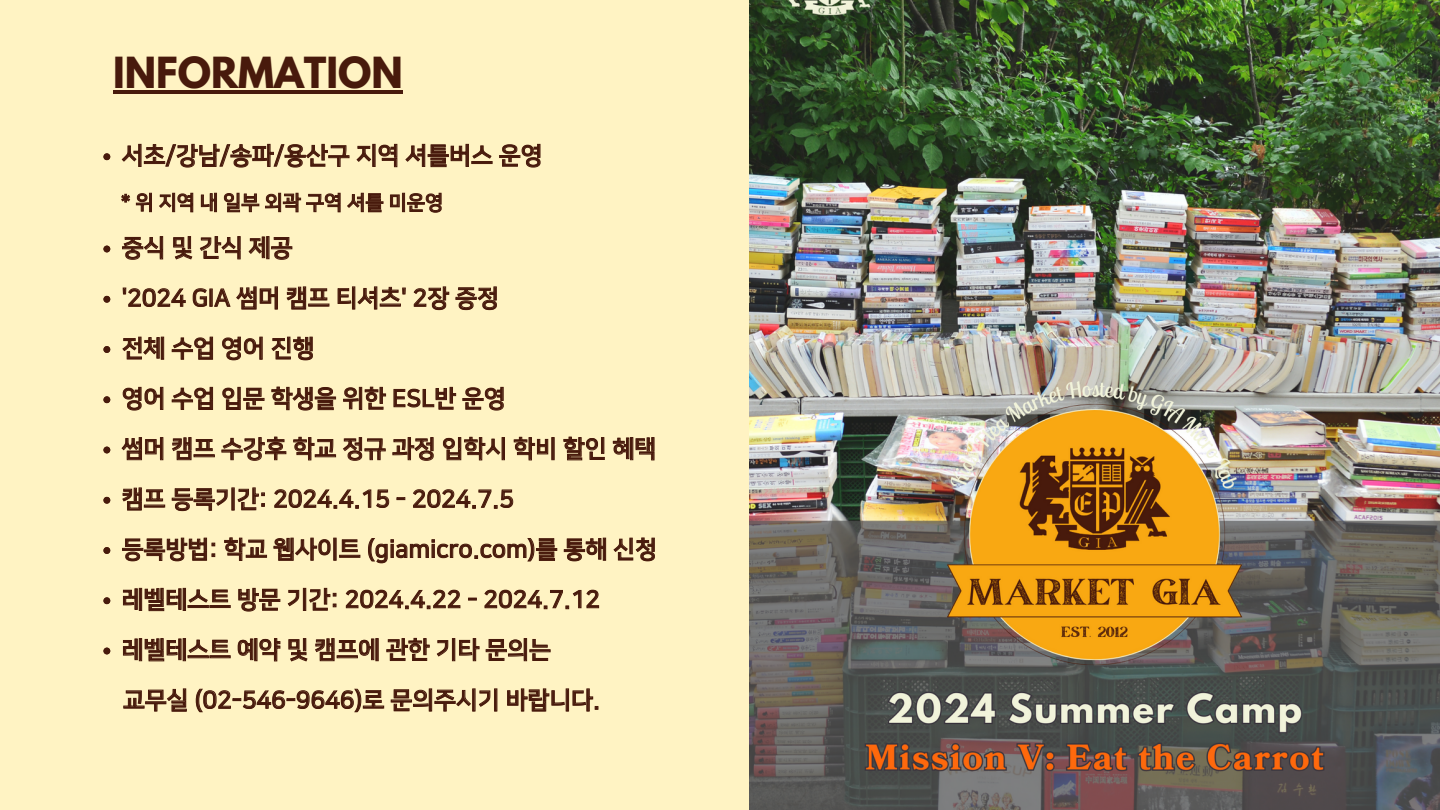
<style>
.page{position:relative;width:1440px;height:810px;background:#fff3c3}
.page>*{position:absolute;margin:0;border:0;box-sizing:border-box;transform-origin:0 0}
.t1{font:700 38px "League Spartan";color:#481a0c}
.t2{font:24px "Nanum Square B";color:#481a0c}
.t3{font:20px "Nanum Square B";letter-spacing:.125em;color:#481a0c}
</style>
<div class="page">
<img style="left:749px;top:0;width:691px;height:810px">
<hr style="left:113px;top:90px;width:290px;height:4px;background:#481a0c">
<svg style="left:121px;top:143px;width:420px;height:25px"></svg>
<svg style="left:121px;top:192px;width:321px;height:21px"></svg>
<svg style="left:122px;top:236px;width:171px;height:24px"></svg>
<svg style="left:122px;top:286px;width:375px;height:25px"></svg>
<svg style="left:122px;top:336px;width:191px;height:25px"></svg>
<svg style="left:122px;top:386px;width:382px;height:25px"></svg>
<svg style="left:121px;top:436px;width:534px;height:25px"></svg>
<svg style="left:122px;top:487px;width:392px;height:25px"></svg>
<svg style="left:122px;top:537px;width:533px;height:27px"></svg>
<svg style="left:123px;top:587px;width:477px;height:25px"></svg>
<svg style="left:123px;top:638px;width:185px;height:24px"></svg>
<svg style="left:315px;top:637px;width:236px;height:25px"></svg>
<svg style="left:123px;top:688px;width:476px;height:25px"></svg>
<svg style="left:104px;top:153px;width:6px;height:7px"></svg>
<svg style="left:104px;top:246px;width:6px;height:6px"></svg>
<svg style="left:104px;top:296px;width:6px;height:7px"></svg>
<svg style="left:104px;top:346px;width:6px;height:7px"></svg>
<svg style="left:104px;top:396px;width:6px;height:7px"></svg>
<svg style="left:104px;top:447px;width:6px;height:6px"></svg>
<svg style="left:104px;top:497px;width:6px;height:7px"></svg>
<svg style="left:104px;top:547px;width:6px;height:7px"></svg>
<svg style="left:104px;top:597px;width:6px;height:7px"></svg>
<svg style="left:104px;top:648px;width:6px;height:6px"></svg>
<h1 class="t1" style="left:113px;top:53px;width:291px">INFORMATION</h1>
<p class="t2" style="left:122px;top:143px;width:422px">서초/강남/송파/용산구 지역 셔틀버스 운영</p>
<p class="t3" style="left:121px;top:192px;width:324px">*위지역내일부외곽구역셔틀미운영</p>
<p class="t2" style="left:122px;top:235px;width:172px">중식 및 간식 제공</p>
<p class="t2" style="left:122px;top:285px;width:379px">'2024 GIA 썸머 캠프 티셔츠' 2장 증정</p>
<p class="t2" style="left:122px;top:335px;width:194px">전체 수업 영어 진행</p>
<p class="t2" style="left:122px;top:386px;width:386px">영어 수업 입문 학생을 위한 ESL반 운영</p>
<p class="t2" style="left:122px;top:436px;width:536px">썸머 캠프 수강후 학교 정규 과정 입학시 학비 할인 혜택</p>
<p class="t2" style="left:122px;top:486px;width:394px">캠프 등록기간: 2024.4.15 - 2024.7.5</p>
<p class="t2" style="left:122px;top:536px;width:537px">등록방법: 학교 웹사이트 (giamicro.com)를 통해 신청</p>
<p class="t2" style="left:122px;top:587px;width:480px">레벨테스트 방문 기간: 2024.4.22 - 2024.7.12</p>
<p class="t2" style="left:122px;top:637px;width:431px">레벨테스트 예약 및 캠프에 관한 기타 문의는</p>
<h2 class="t2" style="left:123px;top:687px;width:479px">교무실 (02-546-9646)로 문의주시기 바랍니다.</h2>
</div>
